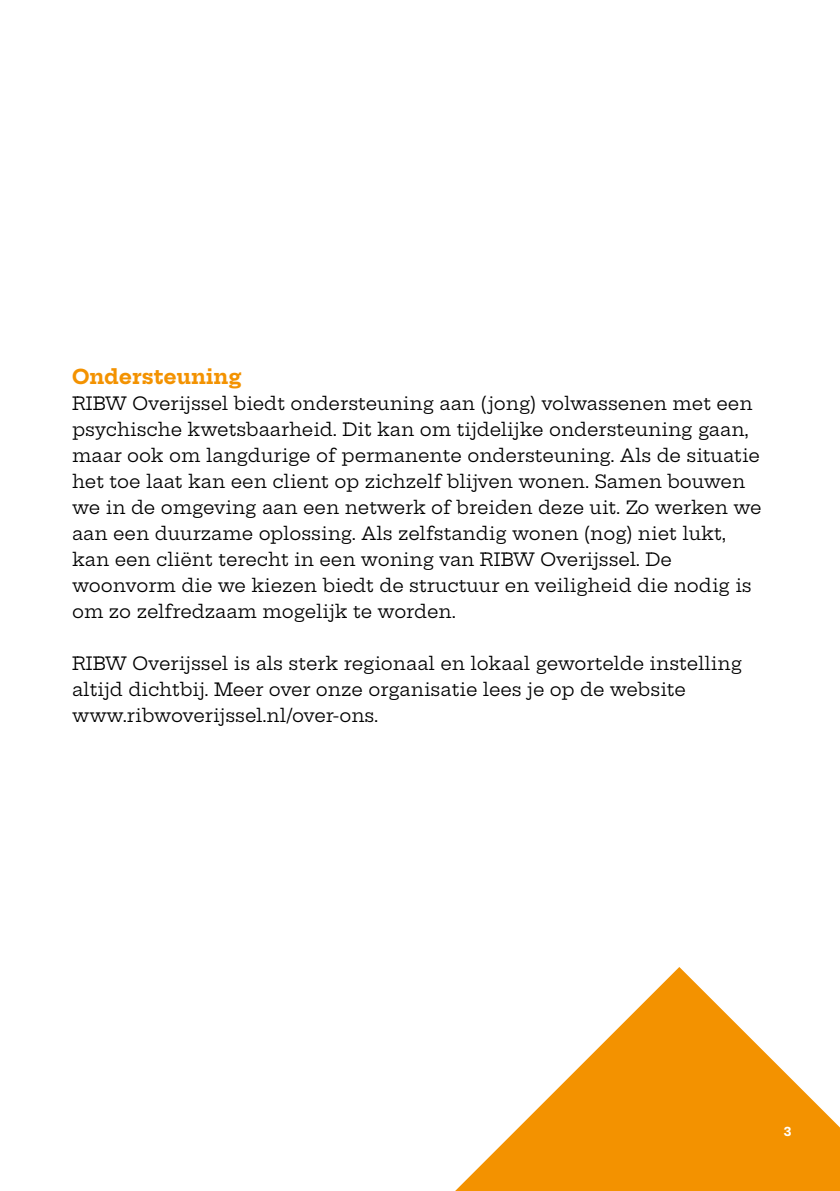
<style>
.page{position:relative;width:840px;height:1191px;background:#fff}
.page>*{position:absolute;margin:0;border:0;box-sizing:border-box;transform-origin:0 0}
.t1{font:700 20px "Hepta Slab";color:#f39200}
.t2{font:18px/26px "Hepta Slab";color:#000}
.t3{font:700 12px "Hepta Slab";color:#fff}
</style>
<div class="page">
<svg style="left:455px;top:967px;width:384px;height:224px;fill:#f39200"></svg>
<hr style="left:0;top:0;width:1px;height:1191px;background:#5c2483">
<p class="t1" style="left:72px;top:360px;width:171px">Ondersteuning</p>
<p class="t2" style="left:72px;top:388px;width:690px">RIBW Overijssel biedt ondersteuning aan (jong) volwassenen met een psychische kwetsbaarheid. Dit kan om tijdelijke ondersteuning gaan, maar ook om langdurige of permanente ondersteuning. Als de situatie het toe laat kan een client op zichzelf blijven wonen. Samen bouwen we in de omgeving aan een netwerk of breiden deze uit. Zo werken we aan een duurzame oplossing. Als zelfstandig wonen (nog) niet lukt, kan een cliënt terecht in een woning van RIBW Overijssel. De woonvorm die we kiezen biedt de structuur en veiligheid die nodig is om zo zelfredzaam mogelijk te worden.</p>
<p class="t2" style="left:72px;top:648px;width:671px">RIBW Overijssel is als sterk regionaal en lokaal gewortelde instelling altijd dichtbij. Meer over onze organisatie lees je op de website www.ribwoverijssel.nl/over-ons.</p>
<p class="t3" style="left:783px;top:1121px;width:9px">3</p>
</div>
